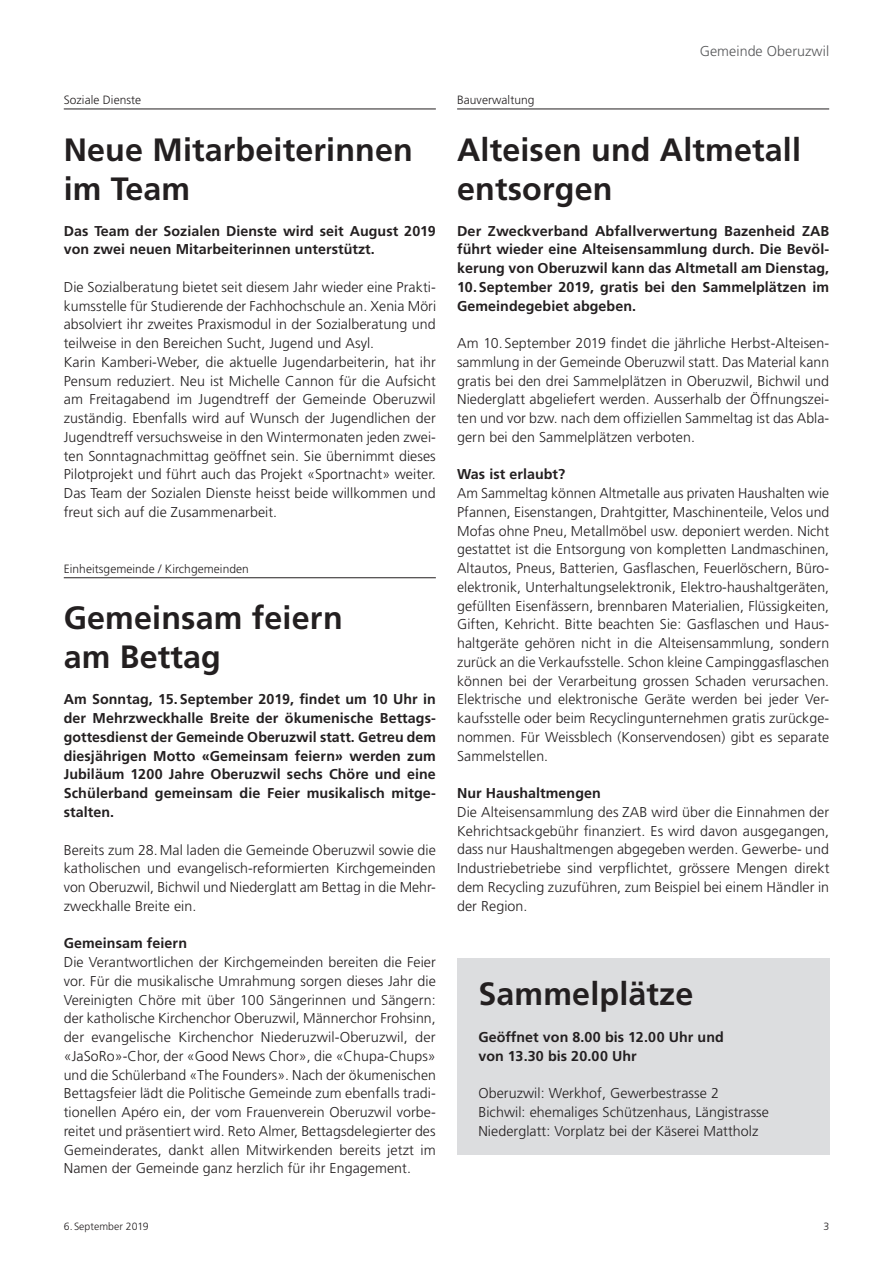
<style>
.page{position:relative;width:893px;height:1263px;background:#fff}
.page>*{position:absolute;margin:0;border:0;box-sizing:border-box;transform-origin:0 0}
.t1{font:700 32.25px/39px "Frutiger LT Std";letter-spacing:.005em;color:#231f20}
.t2{font:300 14.25px/18.8px "Frutiger LT Std";letter-spacing:.005em;color:#231f20;text-align:justify}
.t3{font:700 14.25px/18.8px "Frutiger LT Std";letter-spacing:.005em;color:#231f20}
.t4{font:300 14.25px "Frutiger LT Std";letter-spacing:.005em;color:#57585a}
.t5{font:300 12px "Frutiger LT Std";letter-spacing:.005em;color:#231f20}
.t6{font:300 10.5px "Frutiger LT Std";letter-spacing:.005em;color:#231f20}
</style>
<div class="page">
<hr style="left:64px;top:109px;width:372px;height:1px;background:#231f20">
<hr style="left:457px;top:109px;width:372px;height:1px;background:#231f20">
<div style="left:457px;top:957px;width:372px;height:197px;background:#dcdddf"></div>
<hr style="left:64px;top:577px;width:372px;height:1px;background:#231f20">
<p class="t5" style="left:64px;top:93px;width:79px">Soziale Dienste</p>
<h1 class="t1" style="left:64px;top:130px;width:351px">Neue Mitarbeiterinnen im Team</h1>
<p class="t3" style="left:64px;top:221px;width:374px">Das Team der Sozialen Dienste wird seit August 2019 von zwei neuen Mitarbeiterinnen unterstützt.</p>
<p class="t2" style="left:64px;top:278px;width:374px;text-align:left">Die Sozialberatung bietet seit diesem Jahr wieder eine Prakti&shy;kumsstelle für Studierende der Fachhochschule an. Xenia Möri absolviert ihr zweites Praxismodul in der Sozialberatung und teilweise in den Bereichen Sucht, Jugend und Asyl.<br>Karin Kamberi-Weber, die aktuelle Jugendarbeiterin, hat ihr Pensum reduziert. Neu ist Michelle Cannon für die Aufsicht am Freitagabend im Jugendtreff der Gemeinde Oberuzwil zuständig. Ebenfalls wird auf Wunsch der Jugendlichen der Jugendtreff versuchsweise in den Wintermonaten jeden zwei&shy;ten Sonntagnachmittag geöffnet sein. Sie übernimmt dieses Pilotprojekt und führt auch das Projekt «Sportnacht» weiter.<br>Das Team der Sozialen Dienste heisst beide willkommen und freut sich auf die Zusammenarbeit.</p>
<p class="t5" style="left:64px;top:562px;width:187px">Einheitsgemeinde / Kirchgemeinden</p>
<h1 class="t1" style="left:64px;top:599px;width:280px">Gemeinsam feiern am Bettag</h1>
<p class="t3" style="left:64px;top:690px;width:374px;text-align:justify">Am Sonntag, 15.September 2019, findet um 10 Uhr in der Mehrzweckhalle Breite der ökumenische Bettags&shy;gottesdienst der Gemeinde Oberuzwil statt. Getreu dem diesjährigen Motto «Gemeinsam feiern» werden zum Jubiläum 1200 Jahre Oberuzwil sechs Chöre und eine Schülerband gemeinsam die Feier musikalisch mitge&shy;stalten.</p>
<p class="t2" style="left:64px;top:840px;width:374px">Bereits zum 28.Mal laden die Gemeinde Oberuzwil sowie die katholischen und evangelisch-reformierten Kirchgemeinden von Oberuzwil, Bichwil und Niederglatt am Bettag in die Mehr&shy;zweckhalle Breite ein.</p>
<p class="t3" style="left:64px;top:934px;width:125px">Gemeinsam feiern</p>
<p class="t2" style="left:64px;top:953px;width:374px">Die Verantwortlichen der Kirchgemeinden bereiten die Feier vor. Für die musikalische Umrahmung sorgen dieses Jahr die Vereinigten Chöre mit über 100 Sängerinnen und Sängern: der katholische Kirchenchor Oberuzwil, Männerchor Frohsinn, der evangelische Kirchenchor Niederuzwil-Oberuzwil, der «JaSoRo»-Chor, der «Good News Chor», die «Chupa-Chups» und die Schülerband «The Founders». Nach der ökumenischen Bettagsfeier lädt die Politische Gemeinde zum ebenfalls tradi&shy;tionellen Apéro ein, der vom Frauenverein Oberuzwil vorbe&shy;reitet und präsentiert wird. Reto Almer, Bettagsdelegierter des Gemeinderates, dankt allen Mitwirkenden bereits jetzt im Namen der Gemeinde ganz herzlich für ihr Engagement.</p>
<p class="t4" style="left:700px;top:43px;width:131px">Gemeinde Oberuzwil</p>
<p class="t5" style="left:457px;top:93px;width:79px">Bauverwaltung</p>
<h1 class="t1" style="left:457px;top:130px;width:345px">Alteisen und Altmetall entsorgen</h1>
<p class="t3" style="left:457px;top:221px;width:374px;text-align:justify">Der Zweckverband Abfallverwertung Bazenheid ZAB führt wieder eine Alteisensammlung durch. Die Bevöl&shy;kerung von Oberuzwil kann das Altmetall am Dienstag, 10.September 2019, gratis bei den Sammelplätzen im Gemeindegebiet abgeben.</p>
<p class="t2" style="left:457px;top:334px;width:374px">Am 10. September 2019 findet die jährliche Herbst-Alteisen&shy;sammlung in der Gemeinde Oberuzwil statt. Das Material kann gratis bei den drei Sammelplätzen in Oberuzwil, Bichwil und Niederglatt abgeliefert werden. Ausserhalb der Öffnungszei&shy;ten und vor bzw. nach dem offiziellen Sammeltag ist das Abla&shy;gern bei den Sammelplätzen verboten.</p>
<p class="t3" style="left:457px;top:465px;width:110px">Was ist erlaubt?</p>
<p class="t2" style="left:457px;top:484px;width:374px">Am Sammeltag können Altmetalle aus privaten Haushalten wie Pfannen, Eisenstangen, Drahtgitter, Maschinenteile, Velos und Mofas ohne Pneu, Metallmöbel usw. deponiert werden. Nicht gestattet ist die Entsorgung von kompletten Landmaschinen, Altautos, Pneus, Batterien, Gasflaschen, Feuerlöschern, Büro&shy;elektronik, Unterhaltungselektronik, Elektro-haushaltgeräten, gefüllten Eisenfässern, brennbaren Materialien, Flüssigkeiten, Giften, Kehricht. Bitte beachten Sie: Gasflaschen und Haus&shy;haltgeräte gehören nicht in die Alteisensammlung, sondern zurück an die Verkaufsstelle. Schon kleine Campinggasflaschen können bei der Verarbeitung grossen Schaden verursachen.<br>Elektrische und elektronische Geräte werden bei jeder Ver&shy;kaufsstelle oder beim Recyclingunternehmen gratis zurückge&shy;nommen. Für Weissblech (Konservendosen) gibt es separate Sammelstellen.</p>
<p class="t3" style="left:457px;top:784px;width:145px">Nur Haushaltmengen</p>
<p class="t2" style="left:457px;top:803px;width:374px">Die Alteisensammlung des ZAB wird über die Einnahmen der Kehrichtsackgebühr finanziert. Es wird davon ausgegangen, dass nur Haushaltmengen abgegeben werden. Gewerbe- und Industriebetriebe sind verpflichtet, grössere Mengen direkt dem Recycling zuzuführen, zum Beispiel bei einem Händler in der Region.</p>
<h1 class="t1" style="left:478px;top:974px;width:217px">Sammelplätze</h1>
<p class="t3" style="left:478px;top:1028px;width:247px">Geöffnet von 8.00 bis 12.00 Uhr und von 13.30 bis 20.00 Uhr</p>
<p class="t2" style="left:478px;top:1084px;width:292px;text-align:left">Oberuzwil: Werkhof, Gewerbestrasse 2<br>Bichwil: ehemaliges Schützenhaus, Längistrasse<br>Niederglatt: Vorplatz bei der Käserei Mattholz</p>
<p class="t6" style="left:64px;top:1220px;width:86px">6. September 2019</p>
<p class="t6" style="left:823px;top:1220px;width:7px">3</p>
</div>
